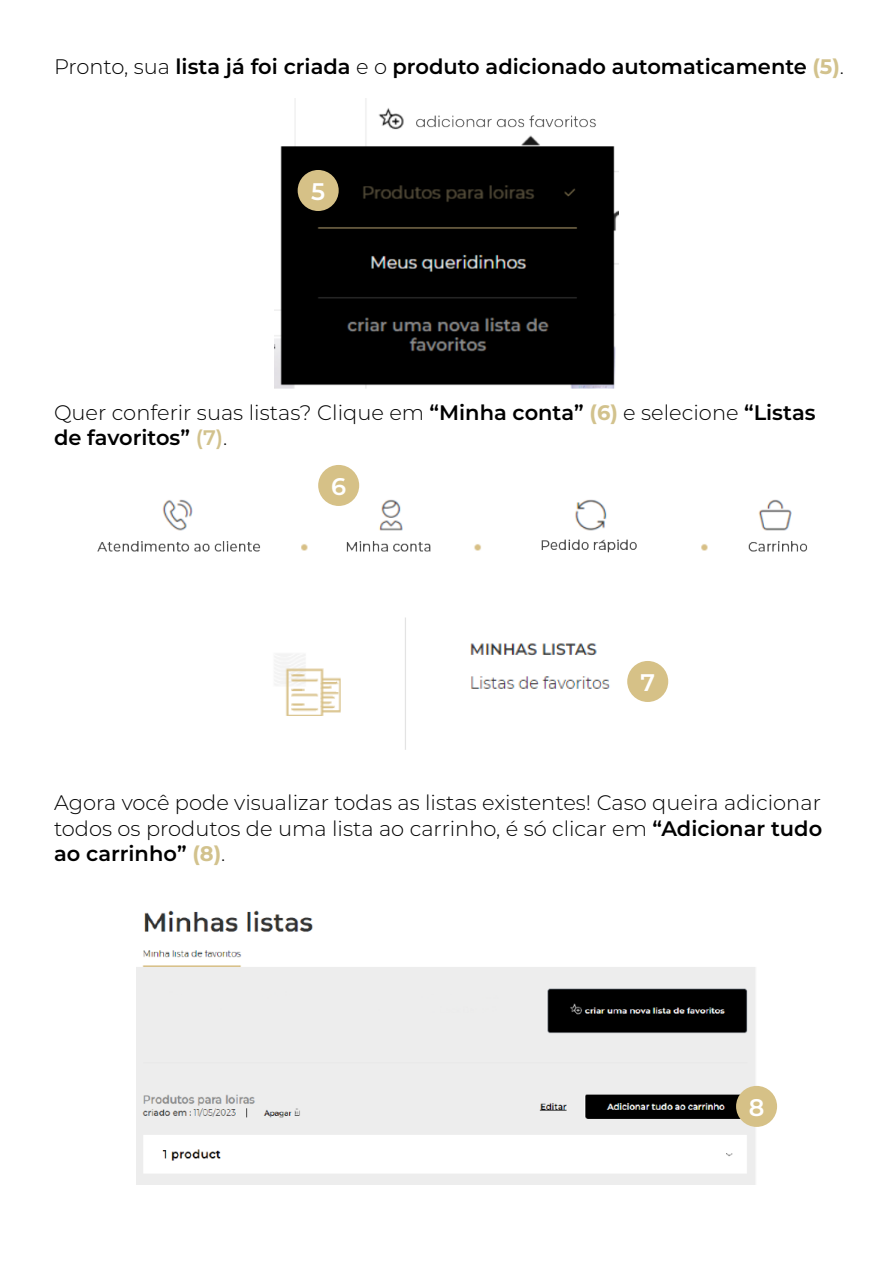
<style>
.page{position:relative;width:893px;height:1263px;background:#fff}
.page>*{position:absolute;margin:0;border:0;box-sizing:border-box;transform-origin:0 0}
.t1{font:600 24px "Montserrat";color:#fff}
.t2{font:300 21px/25.2px "Montserrat";color:#000}
.t3{font:600 21px "Montserrat";color:#000}
.s1{font-weight:300}
.s2{font-weight:700;color:#d2c28d}
.s3{font-weight:600}
.s4{font-weight:600;color:#d2c28d}
</style>
<div class="page">
<img style="left:136px;top:910px;width:621px;height:274px">
<img style="left:274px;top:617px;width:395px;height:133px">
<img style="left:97px;top:476px;width:710px;height:77px">
<div style="left:318px;top:465px;width:41px;height:41px;background:#d6c187;border-radius:50%"></div>
<div style="left:627px;top:661px;width:41px;height:41px;background:#d6c187;border-radius:50%"></div>
<div style="left:736px;top:1086px;width:41px;height:41px;background:#d6c187;border-radius:50%"></div>
<img style="left:274px;top:99px;width:345px;height:290px">
<div style="left:298px;top:170px;width:41px;height:41px;background:#d6c187;border-radius:50%"></div>
<p class="t3" style="left:54px;top:52px;width:792px"><span class="s1">Pronto, sua</span> lista já foi criada <span class="s1">e o</span> produto adicionado automaticamente <span class="s2">(5)</span><span class="s1">.</span></p>
<p class="t1" style="left:311px;top:174px;width:16px">5</p>
<p class="t2" style="left:54px;top:399px;width:763px">Quer conferir suas listas? Clique em <span class="s3">“Minha conta”</span> <span class="s2">(6)</span> e selecione <span class="s3">“Listas de favoritos”</span> <span class="s4">(7)</span>.</p>
<p class="t1" style="left:331px;top:469px;width:17px">6</p>
<p class="t1" style="left:640px;top:665px;width:16px">7</p>
<p class="t2" style="left:54px;top:790px;width:770px;text-align:justify">Agora você pode visualizar todas as listas existentes! Caso queira adicionar todos os produtos de uma lista ao carrinho, é só clicar em <span class="s3">“Adicionar tudo ao carrinho”</span> <span class="s2">(8)</span>.</p>
<p class="t1" style="left:749px;top:1090px;width:17px">8</p>
</div>
